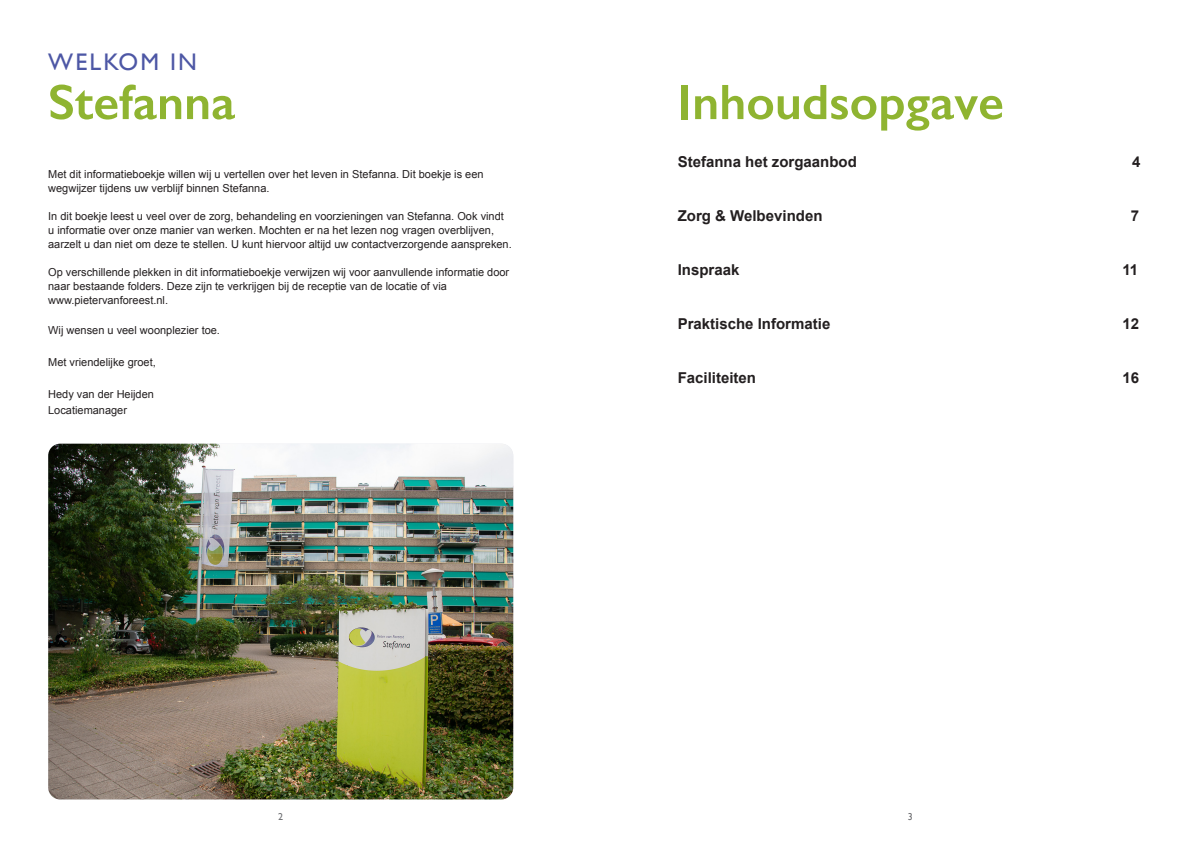
<style>
.page{position:relative;width:1191px;height:842px;background:#fff}
.page>*{position:absolute;margin:0;border:0;box-sizing:border-box;transform-origin:0 0}
.Kop_3{font:600 50px "Gill Sans";color:#8fb431}
.Kop_3-2{font:24px "Gill Sans";letter-spacing:.09em;color:#4d57a5}
.kop_2{font:700 15px "Arial";color:#231f20}
.Kop_3-3{font:11px/14px "Arial";color:#231f20}
.body{font:11px "Arial";color:#231f20}
.t1{font:10px "Gill Sans";color:#6c6d70}
</style>
<div class="page">
<img style="left:48px;top:444px;width:465px;height:355px">
<p class="Kop_3-2" style="left:48px;top:48px;width:150px">WELKOM IN</p>
<p class="Kop_3" style="left:48px;top:72px;width:188px">Stefanna</p>
<p class="Kop_3-3" style="left:48px;top:167px;width:437px">Met dit informatieboekje willen wij u vertellen over het leven in Stefanna. Dit boekje is een wegwijzer tijdens uw verblijf binnen Stefanna.</p>
<p class="Kop_3-3" style="left:48px;top:209px;width:465px">In dit boekje leest u veel over de zorg, behandeling en voorzieningen van Stefanna. Ook vindt u informatie over onze manier van werken. Mochten er na het lezen nog vragen overblijven, aarzelt u dan niet om deze te stellen. U kunt hiervoor altijd uw contactverzorgende aanspreken.</p>
<p class="Kop_3-3" style="left:48px;top:265px;width:462px">Op verschillende plekken in dit informatieboekje verwijzen wij voor aanvullende informatie door naar bestaande folders. Deze zijn te verkrijgen bij de receptie van de locatie of via</p>
<p class="Kop_3-3" style="left:48px;top:293px;width:121px">www.pietervanforeest.nl.</p>
<p class="Kop_3-3" style="left:48px;top:323px;width:173px">Wij wensen u veel woonplezier toe.</p>
<p class="body" style="left:48px;top:355px;width:109px">Met vriendelijke groet,</p>
<p class="body" style="left:48px;top:387px;width:107px">Hedy van der Heijden</p>
<p class="body" style="left:48px;top:403px;width:80px">Locatiemanager</p>
<p class="Kop_3" style="left:677px;top:72px;width:328px">Inhoudsopgave</p>
<p class="kop_2" style="left:677px;top:152px;width:181px">Stefanna het zorgaanbod</p>
<p class="kop_2" style="left:1132px;top:152px;width:10px">4</p>
<p class="kop_2" style="left:677px;top:206px;width:146px">Zorg &amp; Welbevinden</p>
<p class="kop_2" style="left:1130px;top:206px;width:10px">7</p>
<p class="kop_2" style="left:677px;top:260px;width:63px">Inspraak</p>
<p class="kop_2" style="left:1122px;top:260px;width:17px">11</p>
<p class="kop_2" style="left:677px;top:314px;width:154px">Praktische Informatie</p>
<p class="kop_2" style="left:1122px;top:314px;width:18px">12</p>
<p class="kop_2" style="left:677px;top:368px;width:80px">Faciliteiten</p>
<p class="kop_2" style="left:1122px;top:368px;width:18px">16</p>
<p class="t1" style="left:278px;top:810px;width:6px">2</p>
<p class="t1" style="left:907px;top:810px;width:6px">3</p>
</div>
